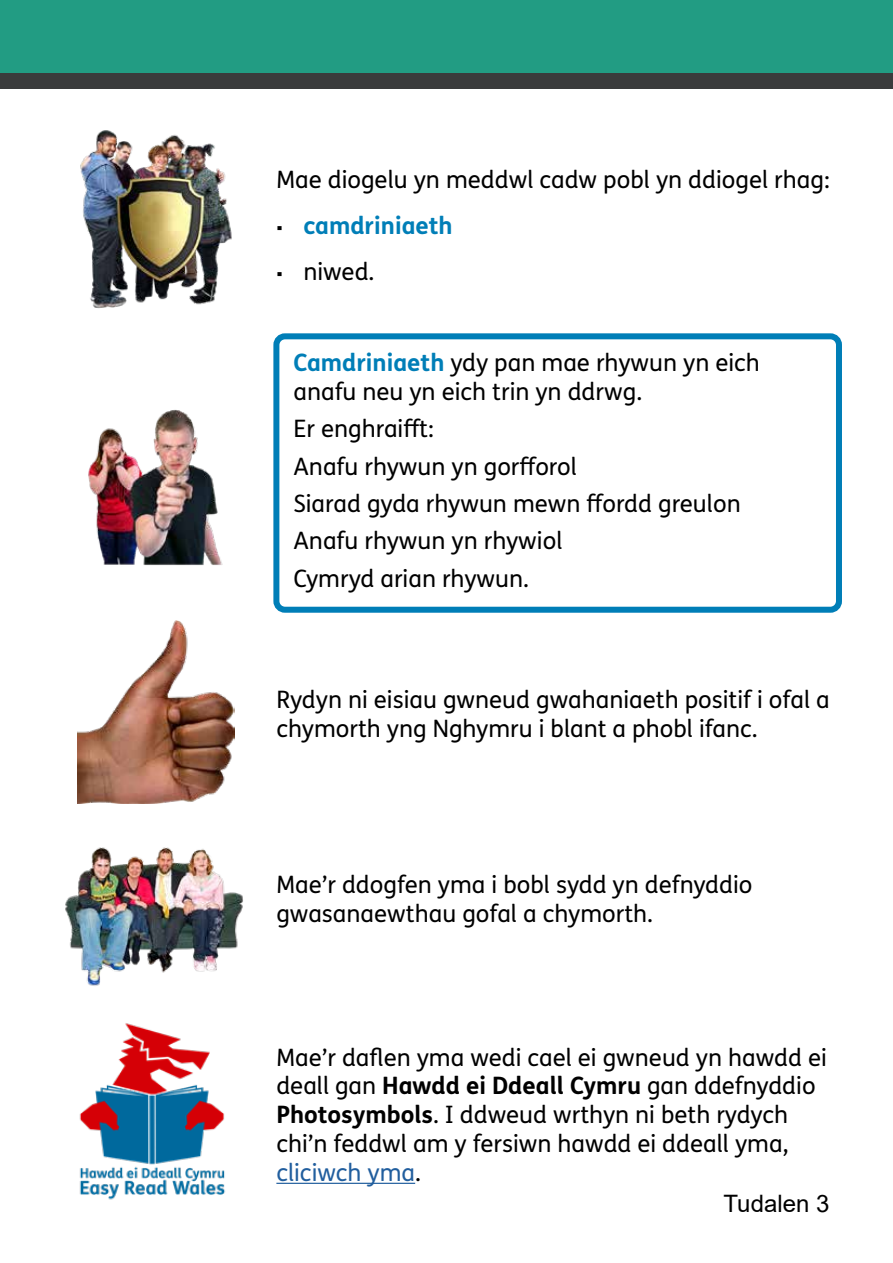
<style>
.page{position:relative;width:893px;height:1263px;background:#fff}
.page>*{position:absolute;margin:0;border:0;box-sizing:border-box;transform-origin:0 0}
.t1{font:24px/28.8px "FS Me Pro";color:#000}
.t2{font:700 24px "FS Me Pro";color:#007eb7}
.t3{font:24px "Arial";color:#000}
.s1{font-family:"Verdana";font-weight:400;font-size:18px;color:#000}
.s2{font-family:"Verdana";font-size:18px}
.s3{font-weight:700;color:#007eb7}
.s4{font-weight:700}
.s5{color:#215e9e}
</style>
<div class="page">
<div style="left:0;top:3px;width:893px;height:85px;background:#3a3b3c"></div>
<div style="left:0;top:0;width:893px;height:72px;background:#229c83"></div>
<hr style="left:276px;top:1183px;width:139px;height:1px;background:#215e9e">
<img style="left:80px;top:130px;width:152px;height:179px">
<div style="left:273px;top:333px;width:569px;height:280px;border:6px solid #007eb7;border-radius:9px"></div>
<img style="left:88px;top:410px;width:135px;height:155px">
<img style="left:79px;top:1023px;width:146px;height:177px">
<img style="left:77px;top:621px;width:158px;height:183px">
<img style="left:65px;top:847px;width:178px;height:139px">
<p class="t1" style="left:276px;top:165px;width:555px">Mae diogelu yn meddwl cadw pobl yn ddiogel rhag:</p>
<p class="t2" style="left:276px;top:207px;width:178px"><span class="s1">▪</span> camdriniaeth</p>
<p class="t1" style="left:276px;top:256px;width:99px"><span class="s2">▪</span> niwed.</p>
<p class="t1" style="left:293px;top:348px;width:468px"><span class="s3">Camdriniaeth</span> ydy pan mae rhywun yn eich anafu neu yn eich trin yn ddrwg.</p>
<p class="t1" style="left:293px;top:410px;width:449px;line-height:37.3px">Er enghraift:<br>Anafu rhywun yn gorforol<br>Siarad gyda rhywun mewn fordd greulon<br>Anafu rhywun yn rhywiol<br>Cymryd arian rhywun.</p>
<p class="t1" style="left:276px;top:685px;width:555px">Rydyn ni eisiau gwneud gwahaniaeth positif i ofal a chymorth yng Nghymru i blant a phobl ifanc.</p>
<p class="t1" style="left:276px;top:870px;width:478px">Mae’r ddogfen yma i bobl sydd yn defnyddio gwasanaewthau gofal a chymorth.</p>
<p class="t1" style="left:276px;top:1042px;width:552px">Mae’r dafen yma wedi cael ei gwneud yn hawdd ei deall gan <span class="s4">Hawdd ei Ddeall Cymru</span> gan ddefnyddio <span class="s4">Photosymbols</span>. I ddweud wrthyn ni beth rydych chi’n feddwl am y fersiwn hawdd ei ddeall yma, <span class="s5">cliciwch yma</span>.</p>
<p class="t3" style="left:723px;top:1187px;width:107px">Tudalen 3</p>
</div>
